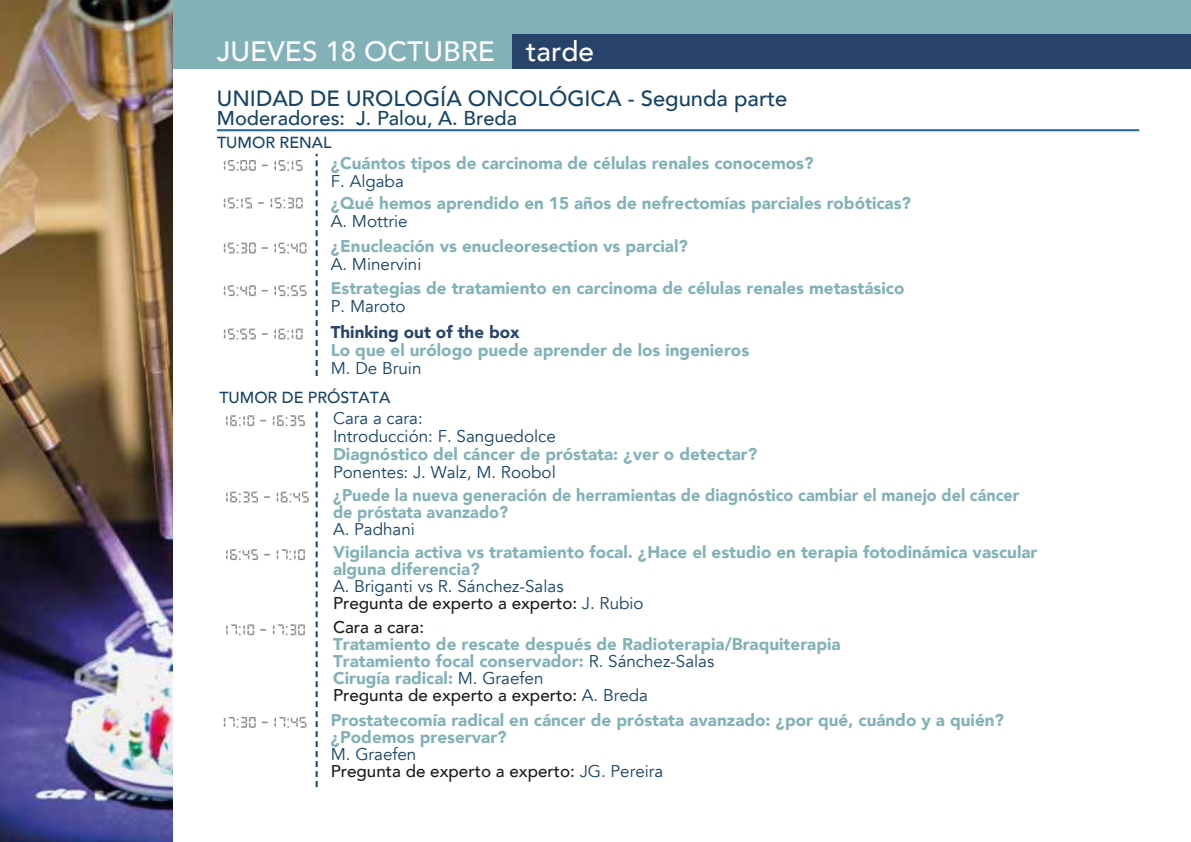
<style>
.page{position:relative;width:1191px;height:842px;background:#fff}
.page>*{position:absolute;margin:0;border:0;box-sizing:border-box;transform-origin:0 0}
.t1{font:500 28px "Avenir";color:#fff}
.t2{font:500 22px "Avenir";color:#164366}
.t3{font:500 20px "Avenir";color:#164366}
.t4{font:900 17px/17px "Avenir";color:#82b1b8}
.t5{font:17px/18px "Avenir";color:#164366}
.t6{font:900 17px/17px "Avenir";color:#82b1b8;scale:.95 1}
.t7{font:500 17px/17px "Avenir";color:#1d1d1b}
.t8{font:900 17px "Avenir";color:#284369}
.t9{font:500 16px "Avenir";color:#164366}
.s1{font-weight:500;color:#1d1d1b}
.s2{font-weight:400;color:#164366}
</style>
<div class="page">
<div style="left:172px;top:0;width:1019px;height:68px;background:#82b1b8"></div>
<div style="left:513px;top:34px;width:678px;height:34px;background:#284369"></div>
<img style="left:0;top:0;width:172px;height:842px">
<svg style="left:224px;top:160px;width:44px;height:11px"></svg>
<svg style="left:274px;top:160px;width:29px;height:11px"></svg>
<svg style="left:224px;top:243px;width:44px;height:10px"></svg>
<svg style="left:274px;top:243px;width:32px;height:10px"></svg>
<svg style="left:224px;top:285px;width:44px;height:11px"></svg>
<svg style="left:274px;top:285px;width:32px;height:11px"></svg>
<svg style="left:224px;top:329px;width:44px;height:10px"></svg>
<svg style="left:274px;top:329px;width:29px;height:10px"></svg>
<svg style="left:224px;top:198px;width:28px;height:10px"></svg>
<svg style="left:258px;top:202px;width:6px;height:2px"></svg>
<svg style="left:270px;top:198px;width:33px;height:10px"></svg>
<svg style="left:316px;top:154px;width:2px;height:222px"></svg>
<svg style="left:316px;top:411px;width:2px;height:376px"></svg>
<hr style="left:217px;top:129px;width:922px;height:2px;background:#24658b">
<svg style="left:226px;top:415px;width:28px;height:11px"></svg>
<svg style="left:273px;top:415px;width:32px;height:11px"></svg>
<svg style="left:226px;top:492px;width:32px;height:10px"></svg>
<svg style="left:264px;top:496px;width:6px;height:2px"></svg>
<svg style="left:277px;top:492px;width:32px;height:10px"></svg>
<svg style="left:226px;top:549px;width:32px;height:11px"></svg>
<svg style="left:277px;top:549px;width:28px;height:11px"></svg>
<svg style="left:226px;top:624px;width:28px;height:11px"></svg>
<svg style="left:260px;top:629px;width:6px;height:2px"></svg>
<svg style="left:273px;top:624px;width:32px;height:11px"></svg>
<svg style="left:224px;top:717px;width:44px;height:11px"></svg>
<svg style="left:274px;top:717px;width:32px;height:11px"></svg>
<h1 class="t1" style="left:217px;top:27px;width:379px">JUEVES 18 OCTUBRE tarde</h1>
<p class="t2" style="left:217px;top:79px;width:572px">UNIDAD DE UROLOGÍA ONCOLÓGICA - Segunda parte</p>
<p class="t3" style="left:217px;top:101px;width:302px">Moderadores: J. Palou, A. Breda</p>
<p class="t4" style="left:331px;top:154px;width:484px">¿Cuántos tipos de carcinoma de células renales conocemos?</p>
<p class="t5" style="left:331px;top:172px;width:75px">F. Algaba</p>
<p class="t4" style="left:331px;top:194px;width:582px">¿Qué hemos aprendido en 15 años de nefrectomías parciales robóticas?</p>
<p class="t5" style="left:331px;top:213px;width:78px">A. Mottrie</p>
<p class="t4" style="left:331px;top:237px;width:359px">¿Enucleación vs enucleoresection vs parcial?</p>
<p class="t5" style="left:331px;top:255px;width:92px">A. Minervini</p>
<p class="t4" style="left:331px;top:279px;width:575px">Estrategias de tratamiento en carcinoma de células renales metastásico</p>
<p class="t5" style="left:331px;top:298px;width:76px">P. Maroto</p>
<p class="t8" style="left:331px;top:317px;width:190px">Thinking out of the box</p>
<p class="t4" style="left:331px;top:341px;width:420px">Lo que el urólogo puede aprender de los ingenieros</p>
<p class="t5" style="left:331px;top:359px;width:92px">M. De Bruin</p>
<p class="t9" style="left:217px;top:129px;width:116px">TUMOR RENAL</p>
<p class="t9" style="left:219px;top:384px;width:172px">TUMOR DE PRÓSTATA</p>
<p class="t5" style="left:333px;top:410px;width:224px">Cara a cara:<br>Introducción: F. Sanguedolce</p>
<p class="t4" style="left:333px;top:445px;width:425px">Diagnóstico del cáncer de próstata: ¿ver o detectar?</p>
<p class="t5" style="left:333px;top:464px;width:224px">Ponentes: J. Walz, M. Roobol</p>
<p class="t6" style="left:333px;top:486px;width:724px">¿Puede la nueva generación de herramientas de diagnóstico cambiar el manejo del cáncer de próstata avanzado?</p>
<p class="t5" style="left:333px;top:520px;width:83px">A. Padhani</p>
<p class="t4" style="left:333px;top:543px;width:706px">Vigilancia activa vs tratamiento focal. ¿Hace el estudio en terapia fotodinámica vascular alguna diferencia?</p>
<p class="t5" style="left:333px;top:578px;width:312px;line-height:17px">A. Briganti vs R. Sánchez-Salas<br><span class="s1">Pregunta de experto a experto:</span> J. Rubio</p>
<p class="t7" style="left:333px;top:618px;width:93px">Cara a cara:</p>
<p class="t4" style="left:333px;top:635px;width:509px">Tratamiento de rescate después de Radioterapia/Braquiterapia Tratamiento focal conservador: <span class="s2">R. Sánchez-Salas<br></span>Cirugía radical: <span class="s2">M. Graefen<br></span><span class="s1">Pregunta de experto a experto:</span> <span class="s2">A. Breda</span></p>
<p class="t4" style="left:331px;top:711px;width:674px">Prostatecomía radical en cáncer de próstata avanzado: ¿por qué, cuándo y a quién? ¿Podemos preservar?</p>
<p class="t7" style="left:331px;top:744px;width:334px"><span class="s2">M. Graefen<br></span>Pregunta de experto a experto: <span class="s2">JG. Pereira</span></p>
</div>
